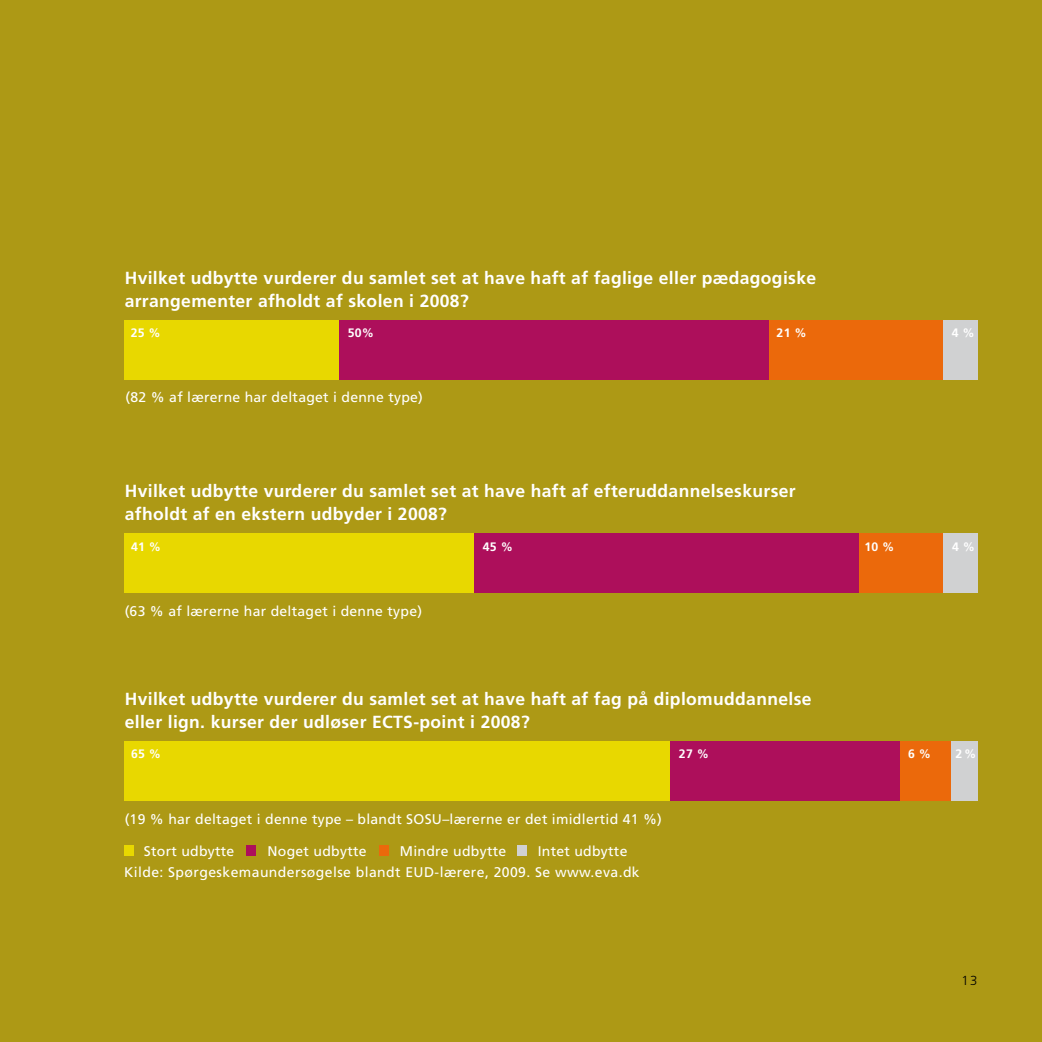
<style>
.page{position:relative;width:1042px;height:1042px;background:#ad9915}
.page>*{position:absolute;margin:0;border:0;box-sizing:border-box;transform-origin:0 0}
.t1{font:700 17.5px/22.8px "Frutiger";letter-spacing:.02em;color:#fff}
.t2{font:14px/21px "Frutiger";letter-spacing:.02em;color:#fff}
.t3{font:300 13.12px "Frutiger";color:#000}
.t4{font:700 12.25px "Frutiger";letter-spacing:.02em;color:#fff}
</style>
<div class="page">
<div style="left:669px;top:741px;width:231px;height:60px;background:#ad0f5b"></div>
<div style="left:124px;top:741px;width:545px;height:60px;background:#e8d800"></div>
<div style="left:900px;top:741px;width:51px;height:60px;background:#eb690b"></div>
<div style="left:951px;top:741px;width:26px;height:60px;background:#d0d1d2"></div>
<div style="left:338px;top:320px;width:430px;height:59px;background:#ad0f5b"></div>
<div style="left:124px;top:320px;width:214px;height:59px;background:#e8d800"></div>
<div style="left:768px;top:320px;width:175px;height:59px;background:#eb690b"></div>
<div style="left:943px;top:320px;width:35px;height:59px;background:#d0d1d2"></div>
<div style="left:124px;top:845px;width:10px;height:10px;background:#e8d800"></div>
<div style="left:246px;top:845px;width:10px;height:11px;background:#ad0f5b"></div>
<div style="left:379px;top:845px;width:9px;height:11px;background:#eb690b"></div>
<div style="left:517px;top:845px;width:10px;height:11px;background:#d0d1d2"></div>
<div style="left:124px;top:533px;width:350px;height:60px;background:#e8d800"></div>
<div style="left:858px;top:533px;width:85px;height:60px;background:#eb690b"></div>
<div style="left:943px;top:533px;width:34px;height:60px;background:#d0d1d2"></div>
<div style="left:474px;top:533px;width:384px;height:60px;background:#ad0f5b"></div>
<p class="t1" style="left:125px;top:266px;width:693px">Hvilket udbytte vurderer du samlet set at have haft af faglige eller pædagogiske arrangementer afholdt af skolen i 2008?</p>
<p class="t4" style="left:131px;top:325px;width:32px">25 %</p>
<p class="t4" style="left:348px;top:325px;width:28px">50%</p>
<p class="t4" style="left:776px;top:325px;width:32px">21 %</p>
<p class="t4" style="left:951px;top:325px;width:24px">4 %</p>
<p class="t2" style="left:126px;top:386px;width:299px">(82 % af lærerne har deltaget i denne type)</p>
<p class="t1" style="left:125px;top:479px;width:672px">Hvilket udbytte vurderer du samlet set at have haft af efteruddannelseskurser afholdt af en ekstern udbyder i 2008?</p>
<p class="t4" style="left:131px;top:539px;width:32px">41 %</p>
<p class="t4" style="left:483px;top:539px;width:32px">45 %</p>
<p class="t4" style="left:864px;top:539px;width:32px">10 %</p>
<p class="t4" style="left:952px;top:539px;width:24px">4 %</p>
<p class="t2" style="left:125px;top:600px;width:299px">(63 % af lærerne har deltaget i denne type)</p>
<p class="t1" style="left:125px;top:688px;width:688px">Hvilket udbytte vurderer du samlet set at have haft af fag på diplomuddannelse eller lign. kurser der udløser ECTS-point i 2008?</p>
<p class="t4" style="left:131px;top:747px;width:32px">65 %</p>
<p class="t4" style="left:679px;top:747px;width:32px">27 %</p>
<p class="t4" style="left:908px;top:747px;width:24px">6 %</p>
<p class="t4" style="left:955px;top:747px;width:22px">2 %</p>
<p class="t2" style="left:125px;top:808px;width:539px">(19 % har deltaget i denne type – blandt SOSU–lærerne er det imidlertid 41 %)</p>
<p class="t2" style="left:144px;top:840px;width:92px">Stort udbytte</p>
<p class="t2" style="left:267px;top:840px;width:101px">Noget udbytte</p>
<p class="t2" style="left:400px;top:840px;width:108px">Mindre udbytte</p>
<p class="t2" style="left:124px;top:840px;width:517px;text-indent:414px">Intet udbytte<br>Kilde: Spørgeskemaundersøgelse blandt EUD-lærere, 2009. Se www.eva.dk</p>
<p class="t3" style="left:961px;top:973px;width:17px">13</p>
</div>
